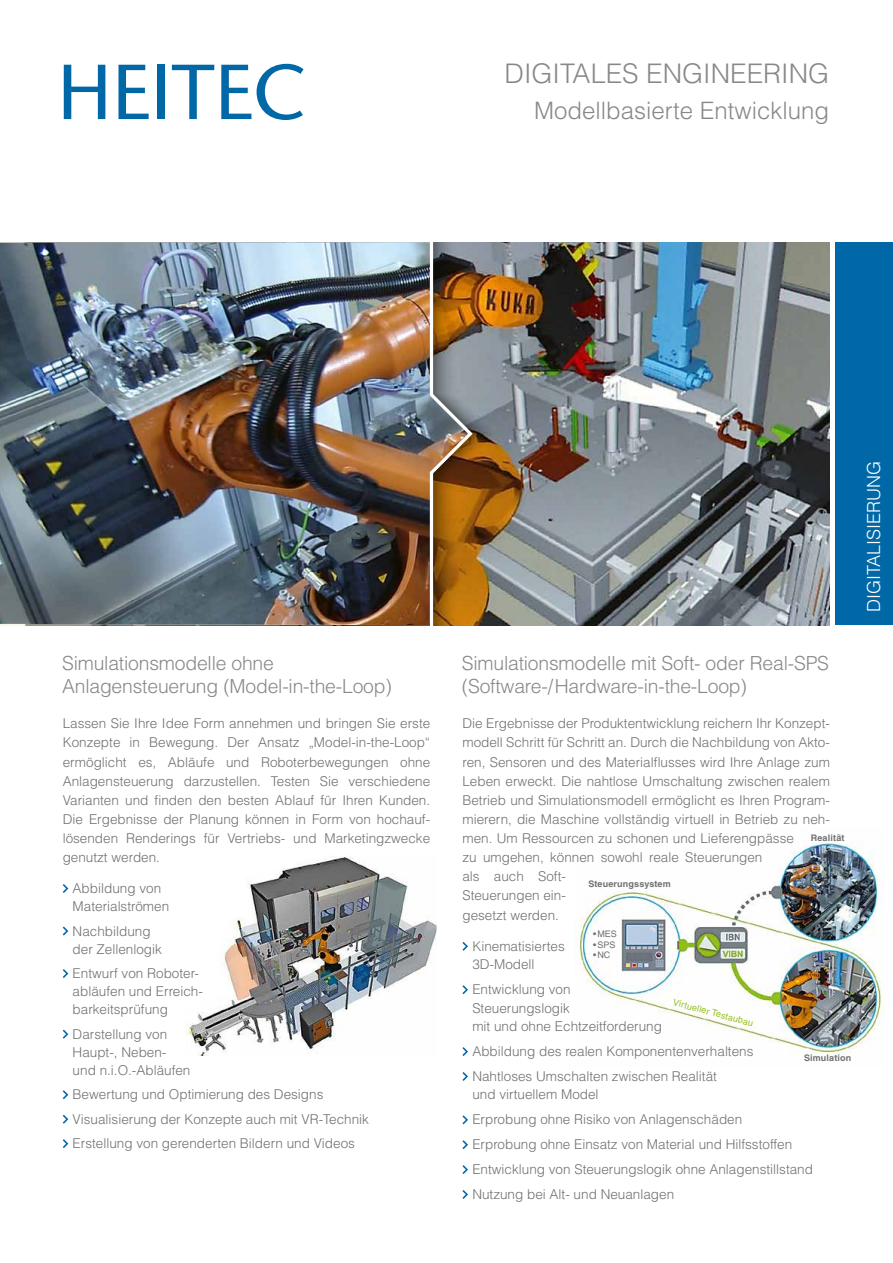
<style>
.page{position:relative;width:893px;height:1263px;background:#fff}
.page>*{position:absolute;margin:0;border:0;box-sizing:border-box;transform-origin:0 0}
.t1{font:300 27px "Helvetica LT Std";color:#878988}
.t2{font:300 24px "Helvetica LT Std";color:#878988}
.t3{font:300 19.35px/23.4px "Helvetica LT Std";letter-spacing:-.01em;color:#878988}
.t4{font:300 18px "Helvetica LT Std";color:#fff}
.t5{font:300 13.5px/19.2px "Helvetica LT Std";color:#6f7070}
.t6{font:700 9px "Helvetica LT Std";letter-spacing:.02em;color:#6f7070}
.t7{font:9px "Helvetica LT Std";color:#93c11e}
.t8{font:9px "Helvetica LT Std";color:#6f7070}
</style>
<div class="page">
<img style="left:510px;top:242px;width:319px;height:383px">
<img style="left:475px;top:242px;width:35px;height:383px">
<svg style="left:64px;top:65px;width:41px;height:54px"></svg>
<svg style="left:119px;top:65px;width:30px;height:54px"></svg>
<div style="left:157px;top:65px;width:8px;height:54px;background:#0068a6"></div>
<svg style="left:172px;top:65px;width:42px;height:54px"></svg>
<svg style="left:221px;top:65px;width:30px;height:54px"></svg>
<svg style="left:257px;top:64px;width:47px;height:56px"></svg>
<img style="left:579px;top:839px;width:305px;height:217px">
<svg style="left:462px;top:942px;width:6px;height:9px"></svg>
<svg style="left:462px;top:985px;width:6px;height:9px"></svg>
<svg style="left:462px;top:1047px;width:6px;height:9px"></svg>
<svg style="left:462px;top:1072px;width:6px;height:9px"></svg>
<svg style="left:462px;top:1115px;width:6px;height:9px"></svg>
<svg style="left:462px;top:1140px;width:6px;height:9px"></svg>
<svg style="left:462px;top:1165px;width:6px;height:9px"></svg>
<svg style="left:462px;top:1190px;width:6px;height:9px"></svg>
<div style="left:836px;top:242px;width:57px;height:383px;background:#0068a6"></div>
<svg style="left:63px;top:884px;width:5px;height:9px"></svg>
<svg style="left:63px;top:926px;width:5px;height:9px"></svg>
<svg style="left:63px;top:969px;width:5px;height:9px"></svg>
<svg style="left:63px;top:1030px;width:5px;height:9px"></svg>
<svg style="left:63px;top:1090px;width:5px;height:9px"></svg>
<svg style="left:63px;top:1115px;width:5px;height:9px"></svg>
<svg style="left:63px;top:1139px;width:5px;height:9px"></svg>
<img style="left:187px;top:857px;width:249px;height:199px">
<img style="left:0;top:242px;width:475px;height:384px">
<h1 class="t1" style="left:505px;top:56px;width:326px">DIGITALES ENGINEERING</h1>
<h2 class="t2" style="left:534px;top:96px;width:297px">Modellbasierte Entwicklung</h2>
<h3 class="t3" style="left:62px;top:651px;width:331px">Simulationsmodelle ohne<br>Anlagensteuerung (Model-in-the-Loop)</h3>
<p class="t5" style="left:63px;top:714px;width:369px;text-align:justify">Lassen Sie Ihre Idee Form annehmen und bringen Sie erste Konzepte in Bewegung. Der Ansatz „Model-in-the-Loop“ ermöglicht es, Abläufe und Roboterbewegungen ohne Anlagensteuerung darzustellen. Testen Sie verschiedene Varianten und finden den besten Ablauf für Ihren Kunden.<br>Die Ergebnisse der Planung können in Form von hochauf&shy;lösenden Renderings für Vertriebs- und Marketingzwecke genutzt werden.</p>
<p class="t5" style="left:73px;top:879px;width:98px;line-height:18.1px">Abbildung von<br>Materialströmen</p>
<p class="t5" style="left:73px;top:921px;width:91px;line-height:18.1px">Nachbildung der Zellenlogik</p>
<p class="t5" style="left:73px;top:964px;width:132px;line-height:18.1px">Entwurf von Roboter&shy;abläufen und Erreich&shy;barkeitsprüfung</p>
<p class="t5" style="left:73px;top:1025px;width:119px;line-height:18.1px">Darstellung von<br>Haupt-, Neben&shy;und n.i.O.-Abläufen</p>
<p class="t5" style="left:73px;top:1082px;width:298px;line-height:24.5px">Bewertung und Optimierung des Designs<br>Visualisierung der Konzepte auch mit VR-Technik<br>Erstellung von gerenderten Bildern und Videos</p>
<h3 class="t4" style="left:863px;top:612px;width:153px;rotate:-90deg">DIGITALISIERUNG</h3>
<h3 class="t3" style="left:462px;top:651px;width:369px">Simulationsmodelle mit Soft- oder Real-SPS (Software-/Hardware-in-the-Loop)</h3>
<p class="t5" style="left:462px;top:714px;width:369px">Die Ergebnisse der Produktentwicklung reichern Ihr Konzept&shy;modell Schritt für Schritt an. Durch die Nachbildung von Akto&shy;ren, Sensoren und des Materialflusses wird Ihre Anlage zum Leben erweckt. Die nahtlose Umschaltung zwischen realem Betrieb und Simulationsmodell ermöglicht es Ihren Program&shy;mierern, die Maschine vollständig virtuell in Betrieb zu neh&shy;men. Um Ressourcen zu schonen und Lieferengpässe<br>zu umgehen, können sowohl reale Steuerungen<br>als auch Soft-<br>Steuerungen ein-<br>gesetzt werden.</p>
<p class="t5" style="left:472px;top:937px;width:94px;line-height:18.5px">Kinematisiertes<br>3D-Modell</p>
<p class="t5" style="left:472px;top:980px;width:191px;line-height:18.5px">Entwicklung von<br>Steuerungslogik<br>mit und ohne Echtzeitforderung</p>
<p class="t5" style="left:472px;top:1039px;width:283px;line-height:24.9px">Abbildung des realen Komponentenverhaltens<br>Nahtloses Umschalten zwischen Realität</p>
<p class="t5" style="left:472px;top:1082px;width:342px;line-height:24.9px">und virtuellem Model<br>Erprobung ohne Risiko von Anlagenschäden<br>Erprobung ohne Einsatz von Material und Hilfsstoffen Entwicklung von Steuerungslogik ohne Anlagenstillstand Nutzung bei Alt- und Neuanlagen</p>
<p class="t6" style="left:811px;top:832px;width:35px">Realität</p>
<p class="t6" style="left:588px;top:878px;width:84px">Steuerungssystem</p>
<p class="t8" style="left:593px;top:929px;width:25px">•MES</p>
<p class="t8" style="left:593px;top:939px;width:24px">•SPS</p>
<p class="t8" style="left:593px;top:950px;width:19px">•NC</p>
<p class="t7" style="left:675px;top:997px;width:84px;rotate:15deg">Virtueller Testaubau</p>
<p class="t6" style="left:804px;top:1053px;width:49px">Simulation</p>
</div>
